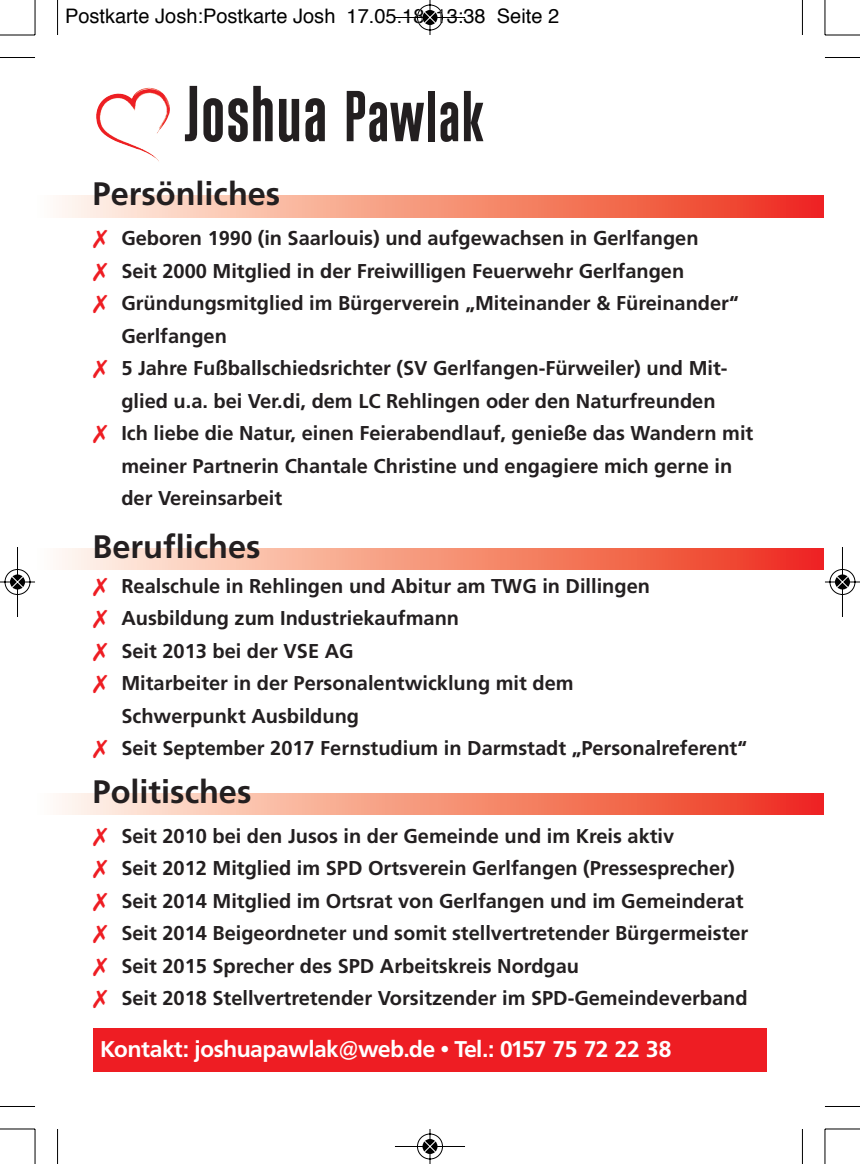
<style>
.page{position:relative;width:860px;height:1164px;background:#fff}
.page>*{position:absolute;margin:0;border:0;box-sizing:border-box;transform-origin:0 0}
.t1{font:79px "Compressa Pro";color:#231f20}
.t2{font:700 32.5px "Frutiger";color:#231f20}
.t3{font:700 22.5px "Frutiger BQ";color:#fff}
.t4{font:700 20px/32.5px "Frutiger";color:#231f20}
.t5{font:20px "Helvetica";color:#000}
.s1{font-size:71.75px}
</style>
<div class="page">
<img style="left:150px;top:88px;width:20px;height:26px">
<svg style="left:59px;top:196px;width:764px;height:21px;background:#f6937d"></svg>
<svg style="left:59px;top:548px;width:764px;height:21px;background:#f6937d"></svg>
<svg style="left:59px;top:793px;width:764px;height:21px;background:#f6937d"></svg>
<div style="left:93px;top:1028px;width:673px;height:44px;background:#ee1d23"></div>
<hr style="left:57px;top:0;width:1px;height:35px;background:#000">
<hr style="left:0;top:57px;width:35px;height:1px;background:#000">
<hr style="left:801px;top:0;width:1px;height:35px;background:#000">
<hr style="left:824px;top:57px;width:35px;height:1px;background:#000">
<hr style="left:57px;top:1129px;width:1px;height:35px;background:#000">
<hr style="left:0;top:1106px;width:35px;height:1px;background:#000">
<hr style="left:801px;top:1129px;width:1px;height:35px;background:#000">
<hr style="left:824px;top:1106px;width:35px;height:1px;background:#000">
<hr style="left:35px;top:0;width:1px;height:35px;background:#000">
<hr style="left:0;top:35px;width:35px;height:1px;background:#000">
<hr style="left:824px;top:0;width:1px;height:35px;background:#000">
<hr style="left:824px;top:35px;width:35px;height:1px;background:#000">
<hr style="left:35px;top:1129px;width:1px;height:35px;background:#000">
<hr style="left:0;top:1128px;width:35px;height:1px;background:#000">
<hr style="left:824px;top:1129px;width:1px;height:35px;background:#000">
<hr style="left:824px;top:1128px;width:35px;height:1px;background:#000">
<svg style="left:395px;top:0;width:70px;height:35px"></svg>
<svg style="left:395px;top:1129px;width:70px;height:35px"></svg>
<svg style="left:0;top:547px;width:35px;height:70px"></svg>
<svg style="left:823px;top:547px;width:36px;height:70px"></svg>
<p class="t5" style="left:65px;top:7px;width:495px">Postkarte Josh:Postkarte Josh 17.05.18 13:38 Seite 2</p>
<h1 class="t1" style="left:184px;top:86px;width:300px">Joshua <span class="s1">Pawlak</span></h1>
<h2 class="t2" style="left:93px;top:181px;width:189px">Persönliches</h2>
<p class="t4" style="left:121px;top:223px;width:633px">Geboren 1990 (in Saarlouis) und aufgewachsen in Gerlfangen<br>Seit 2000 Mitglied in der Freiwilligen Feuerwehr Gerlfangen Gründungsmitglied im Bürgerverein „Miteinander &amp; Füreinander“ Gerlfangen<br>5 Jahre Fußballschiedsrichter (SV Gerlfangen-Fürweiler) und Mit&shy;glied u.a. bei Ver.di, dem LC Rehlingen oder den Naturfreunden<br>Ich liebe die Natur, einen Feierabendlauf, genieße das Wandern mit meiner Partnerin Chantale Christine und engagiere mich gerne in der Vereinsarbeit</p>
<h2 class="t2" style="left:93px;top:533px;width:169px">Berufliches</h2>
<p class="t4" style="left:121px;top:571px;width:626px">Realschule in Rehlingen und Abitur am TWG in Dillingen Ausbildung zum Industriekaufmann<br>Seit 2013 bei der VSE AG<br>Mitarbeiter in der Personalentwicklung mit dem<br>Schwerpunkt Ausbildung<br>Seit September 2017 Fernstudium in Darmstadt „Personalreferent“</p>
<h2 class="t2" style="left:93px;top:778px;width:160px">Politisches</h2>
<p class="t4" style="left:121px;top:821px;width:628px">Seit 2010 bei den Jusos in der Gemeinde und im Kreis aktiv<br>Seit 2012 Mitglied im SPD Ortsverein Gerlfangen (Pressesprecher)<br>Seit 2014 Mitglied im Ortsrat von Gerlfangen und im Gemeinderat Seit 2014 Beigeordneter und somit stellvertretender Bürgermeister Seit 2015 Sprecher des SPD Arbeitskreis Nordgau<br>Seit 2018 Stellvertretender Vorsitzender im SPD-Gemeindeverband</p>
<p class="t3" style="left:100px;top:1037px;width:572px">Kontakt: joshuapawlak@web.de • Tel.: 0157 75 72 22 38</p>
</div>
